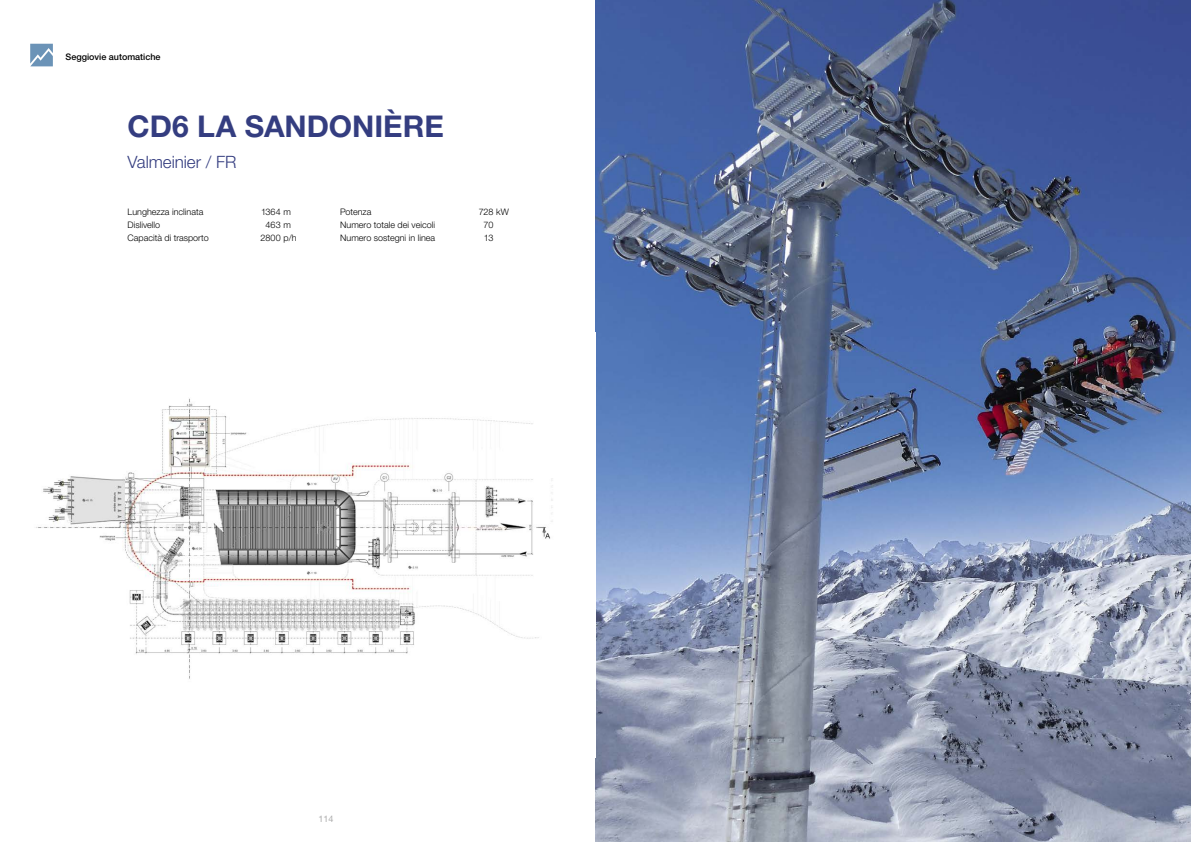
<style>
.page{position:relative;width:1191px;height:842px;background:#fff}
.page>*{position:absolute;margin:0;border:0;box-sizing:border-box;transform-origin:0 0}
._01-Name{font:700 30px "Helvetica Neue LTW1 G";color:#343d80}
._02-Ort_Land{font:300 17px "Helvetica Neue LTW1 G";letter-spacing:-.005em;color:#343d80}
._04-Zahlen{font:300 9px/13px "Helvetica Neue LTW1 G";color:#000}
.Typ{font:500 9px "Helvetica Neue LTW1 G";color:#000}
._04-Zahlen_Start{font:300 9px "Helvetica Neue LTW1 G";color:#000}
.t1{font:9px "Helvetica Neue LTW1 G";color:#aaa}
</style>
<div class="page">
<svg style="left:30px;top:44px;width:23px;height:22px"></svg>
<img style="left:595px;top:0;width:596px;height:842px">
<img style="left:36px;top:398px;width:517px;height:281px">
<p class="Typ" style="left:66px;top:51px;width:96px">Seggiovie automatiche</p>
<p class="_01-Name" style="left:128px;top:108px;width:318px">CD6 LA SANDONIÈRE</p>
<p class="_02-Ort_Land" style="left:128px;top:151px;width:110px">Valmeinier / FR</p>
<p class="_04-Zahlen" style="left:128px;top:205px;width:83px">Lunghezza inclinata<br>Dislivello<br>Capacità di trasporto</p>
<p class="_04-Zahlen" style="left:340px;top:205px;width:96px">Potenza<br>Numero totale dei veicoli<br>Numero sostegni in linea</p>
<p class="_04-Zahlen_Start" style="left:261px;top:206px;width:32px">1364 m</p>
<p class="_04-Zahlen" style="left:265px;top:218px;width:27px">463 m</p>
<p class="_04-Zahlen" style="left:260px;top:231px;width:38px">2800 p/h</p>
<p class="_04-Zahlen" style="left:479px;top:205px;width:32px">728 kW</p>
<p class="_04-Zahlen" style="left:483px;top:218px;width:11px">70</p>
<p class="_04-Zahlen" style="left:484px;top:231px;width:11px">13</p>
<p class="t1" style="left:318px;top:813px;width:17px">114</p>
</div>
